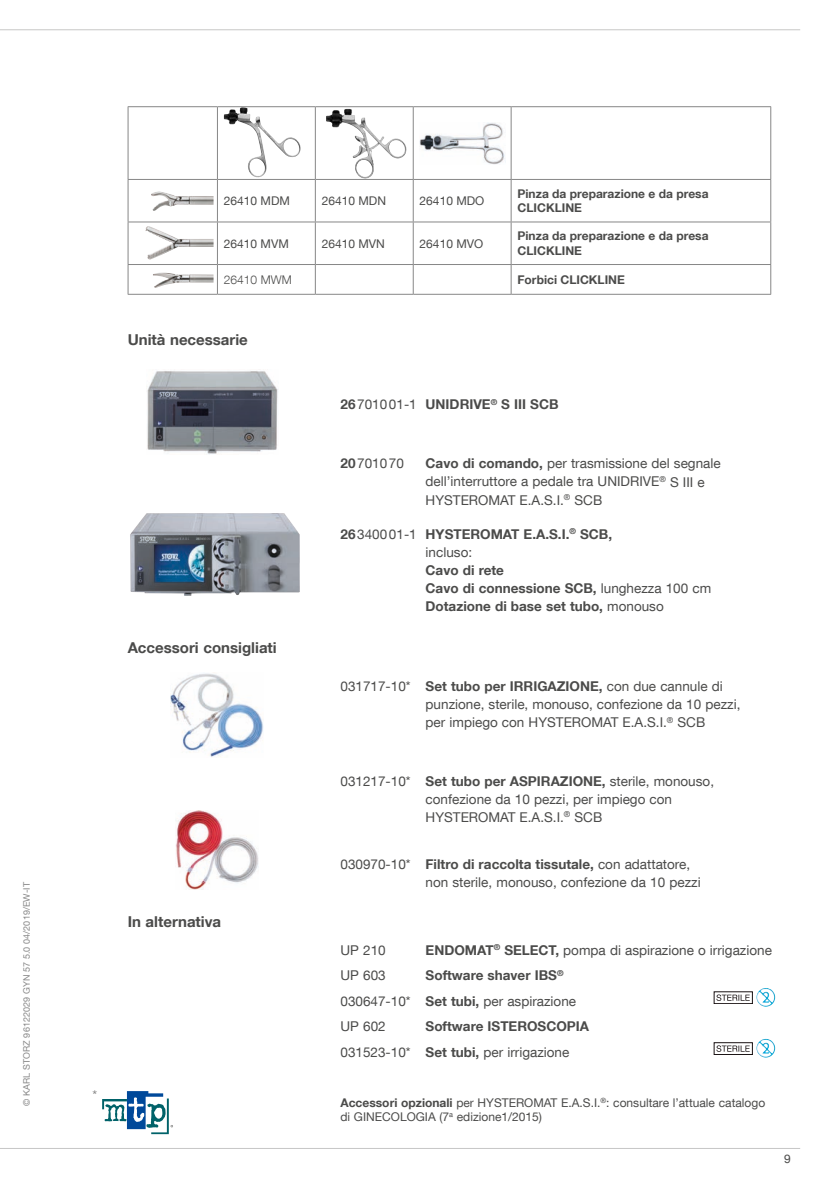
<style>
.page{position:relative;width:830px;height:1191px;background:#fff}
.page>*{position:absolute;margin:0;border:0;box-sizing:border-box;transform-origin:0 0}
.t1{font:700 15px "KS Helvetica Neue";color:#4b4b4a}
.t2{font:13.5px/18px "KS Helvetica Neue";color:#4b4b4a}
.t3{font:700 13.5px/18px "KS Helvetica Neue";color:#4b4b4a}
.t4{font:13.5px "KS Helvetica Neue";color:#878787}
.t5{font:12px/14.4px "KS Helvetica Neue";color:#4b4b4a}
.t6{font:700 12px/14.4px "KS Helvetica Neue";color:#4b4b4a}
.t7{font:300 12px "KS Helvetica Neue";color:#4b4b4a}
.t8{font:9px "KS Helvetica Neue";letter-spacing:.01em;color:#878787}
.s1{font-weight:400}
.s2{font-weight:700}
</style>
<div class="page">
<hr style="left:0;top:29px;width:799px;height:1px;background:#c7c7c6">
<hr style="left:0;top:1148px;width:799px;height:1px;background:#c7c7c6">
<img style="left:147px;top:371px;width:131px;height:83px">
<img style="left:130px;top:513px;width:170px;height:83px">
<img style="left:171px;top:673px;width:92px;height:84px">
<img style="left:175px;top:810px;width:83px;height:79px">
<svg style="left:102px;top:1091px;width:71px;height:43px"></svg>
<svg style="left:716px;top:994px;width:33px;height:7px"></svg>
<img style="left:756px;top:988px;width:18px;height:18px">
<svg style="left:716px;top:1045px;width:33px;height:6px"></svg>
<div style="left:713px;top:1042px;width:39px;height:12px;border:1px solid #181112"></div>
<img style="left:756px;top:1039px;width:18px;height:18px">
<hr style="left:128px;top:106px;width:89px;height:1px;background:#878787">
<hr style="left:217px;top:106px;width:98px;height:1px;background:#878787">
<hr style="left:315px;top:106px;width:98px;height:1px;background:#878787">
<hr style="left:315px;top:107px;width:1px;height:72px;background:#878787">
<hr style="left:413px;top:106px;width:98px;height:1px;background:#878787">
<hr style="left:412px;top:107px;width:1px;height:72px;background:#878787">
<hr style="left:511px;top:106px;width:259px;height:1px;background:#878787">
<hr style="left:510px;top:107px;width:1px;height:72px;background:#878787">
<hr style="left:770px;top:107px;width:1px;height:72px;background:#878787">
<hr style="left:217px;top:179px;width:98px;height:1px;background:#878787">
<hr style="left:315px;top:179px;width:98px;height:1px;background:#878787">
<hr style="left:315px;top:180px;width:1px;height:42px;background:#878787">
<hr style="left:413px;top:179px;width:98px;height:1px;background:#878787">
<hr style="left:412px;top:180px;width:1px;height:42px;background:#878787">
<hr style="left:511px;top:179px;width:259px;height:1px;background:#878787">
<hr style="left:510px;top:180px;width:1px;height:42px;background:#878787">
<hr style="left:770px;top:180px;width:1px;height:42px;background:#878787">
<hr style="left:217px;top:222px;width:98px;height:1px;background:#878787">
<hr style="left:315px;top:222px;width:98px;height:1px;background:#878787">
<hr style="left:315px;top:222px;width:1px;height:42px;background:#878787">
<hr style="left:413px;top:222px;width:98px;height:1px;background:#878787">
<hr style="left:412px;top:222px;width:1px;height:42px;background:#878787">
<hr style="left:511px;top:222px;width:259px;height:1px;background:#878787">
<hr style="left:510px;top:222px;width:1px;height:42px;background:#878787">
<hr style="left:770px;top:222px;width:1px;height:42px;background:#878787">
<hr style="left:217px;top:264px;width:98px;height:1px;background:#878787">
<svg style="left:128px;top:107px;width:90px;height:187px"></svg>
<hr style="left:315px;top:264px;width:98px;height:1px;background:#878787">
<svg style="left:315px;top:265px;width:1px;height:29px"></svg>
<hr style="left:413px;top:264px;width:98px;height:1px;background:#878787">
<svg style="left:412px;top:265px;width:1px;height:29px"></svg>
<hr style="left:511px;top:264px;width:259px;height:1px;background:#878787">
<svg style="left:510px;top:265px;width:1px;height:29px"></svg>
<svg style="left:770px;top:265px;width:1px;height:29px"></svg>
<hr style="left:128px;top:294px;width:89px;height:1px;background:#878787">
<hr style="left:217px;top:294px;width:98px;height:1px;background:#878787">
<hr style="left:315px;top:294px;width:98px;height:1px;background:#878787">
<hr style="left:413px;top:294px;width:98px;height:1px;background:#878787">
<hr style="left:511px;top:294px;width:259px;height:1px;background:#878787">
<img style="left:223px;top:107px;width:78px;height:71px">
<img style="left:326px;top:110px;width:81px;height:69px">
<img style="left:419px;top:122px;width:86px;height:42px">
<img style="left:151px;top:191px;width:62px;height:20px">
<img style="left:145px;top:226px;width:68px;height:34px">
<img style="left:153px;top:273px;width:60px;height:15px">
<p class="t8" style="left:21px;top:1106px;width:225px;rotate:-90deg">© KARL STORZ 96122029 GYN 57 5.0 04/2019/EW-IT</p>
<p class="t4" style="left:92px;top:1087px;width:6px">*</p>
<p class="t5" style="left:224px;top:193px;width:68px">26410 MDM</p>
<p class="t5" style="left:321px;top:193px;width:66px">26410 MDN</p>
<p class="t5" style="left:419px;top:193px;width:66px">26410 MDO</p>
<p class="t6" style="left:517px;top:186px;width:192px">Pinza da preparazione e da presa<br>CLICKLINE</p>
<p class="t5" style="left:224px;top:236px;width:66px">26410 MVM</p>
<p class="t5" style="left:321px;top:236px;width:65px">26410 MVN</p>
<p class="t5" style="left:419px;top:236px;width:65px">26410 MVO</p>
<p class="t6" style="left:517px;top:228px;width:192px">Pinza da preparazione e da presa<br>CLICKLINE</p>
<p class="t7" style="left:224px;top:272px;width:69px">26410 MWM</p>
<p class="t6" style="left:517px;top:272px;width:109px">Forbici CLICKLINE</p>
<p class="t1" style="left:128px;top:330px;width:122px">Unità necessarie</p>
<p class="t1" style="left:128px;top:638px;width:150px">Accessori consigliati</p>
<p class="t1" style="left:128px;top:911px;width:95px">In alternativa</p>
<p class="t3" style="left:340px;top:395px;width:219px">26<span class="s1">701001-1</span> UNIDRIVE<sup>®</sup> S III SCB</p>
<p class="t2" style="left:340px;top:454px;width:65px"><span class="s2">20</span>701070</p>
<p class="t2" style="left:425px;top:454px;width:296px"><span class="s2">Cavo di comando,</span> per trasmissione del segnale dell’interruttore a pedale tra UNIDRIVE<sup>®</sup> S III e<br>HYSTEROMAT E.A.S.I.<sup>®</sup> SCB</p>
<p class="t3" style="left:425px;top:524px;width:188px;text-indent:-85px">26<span class="s1">340001-1</span> HYSTEROMAT E.A.S.I.<sup>®</sup> SCB, <span class="s1">incluso:</span></p>
<p class="t3" style="left:425px;top:560px;width:287px">Cavo di rete<br>Cavo di connessione SCB, <span class="s1">lunghezza 100 cm<br></span>Dotazione di base set tubo, <span class="s1">monouso</span></p>
<p class="t2" style="left:425px;top:677px;width:316px;text-indent:-85px">031717-10* <span class="s2">Set tubo per IRRIGAZIONE,</span> con due cannule di punzione, sterile, monouso, confezione da 10 pezzi, per impiego con HYSTEROMAT E.A.S.I.<sup>®</sup> SCB</p>
<p class="t2" style="left:425px;top:771px;width:290px;text-indent:-85px">031217-10* <span class="s2">Set tubo per ASPIRAZIONE,</span> sterile, monouso, confezione da 10 pezzi, per impiego con<br>HYSTEROMAT E.A.S.I.<sup>®</sup> SCB</p>
<p class="t2" style="left:425px;top:855px;width:276px;text-indent:-85px">030970-10* <span class="s2">Filtro di raccolta tissutale,</span> con adattatore, non sterile, monouso, confezione da 10 pezzi</p>
<p class="t2" style="left:340px;top:940px;width:47px">UP 210</p>
<p class="t2" style="left:425px;top:940px;width:348px"><span class="s2">ENDOMAT</span><sup>®</sup> <span class="s2">SELECT,</span> pompa di aspirazione o irrigazione</p>
<p class="t2" style="left:340px;top:966px;width:47px">UP 603</p>
<p class="t2" style="left:340px;top:962px;width:237px;line-height:25.5px;text-indent:85px"><span class="s2">Software shaver IBS</span><sup>®<br></sup>030647-10* <span class="s2">Set tubi,</span> per aspirazione<br>UP 602</p>
<p class="t3" style="left:340px;top:1013px;width:250px;line-height:25.5px;text-indent:85px">Software ISTEROSCOPIA<br><span class="s1">031523-10*</span> Set tubi, <span class="s1">per irrigazione</span></p>
<p class="t5" style="left:340px;top:1095px;width:426px"><span class="s2">Accessori opzionali</span> per HYSTEROMAT E.A.S.I.<sup>®</sup>: consultare l’attuale catalogo di GINECOLOGIA (7<sup>a</sup> edizione1/2015)</p>
<p class="t5" style="left:783px;top:1151px;width:8px">9</p>
</div>
